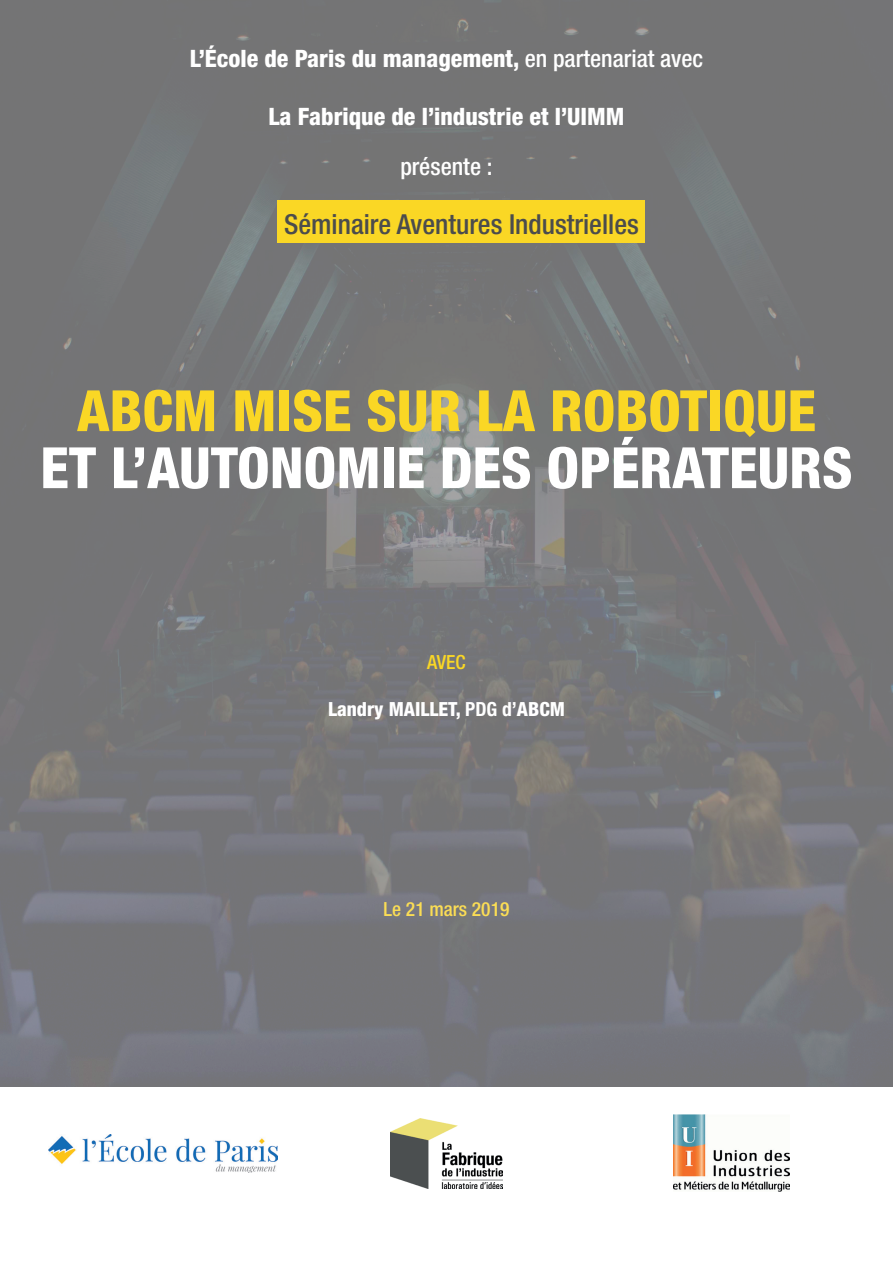
<style>
.page{position:relative;width:893px;height:1263px;background:#fff}
.page>*{position:absolute;margin:0;border:0;box-sizing:border-box;transform-origin:0 0}
.t1{font:800 condensed 57px "Helvetica Neue LT Std";color:#fff}
.t2{font:800 condensed 57px "Helvetica Neue LT Std";color:#fad725}
.t3{font:500 condensed 27.6px "Helvetica Neue LT Std";color:#4b4c4d}
.t4{font:800 condensed 24px "Helvetica Neue LT Std";color:#fff}
.t5{font:500 condensed 24px "Helvetica Neue LT Std";color:#fff}
.t6{font:800 condensed 19.5px "Helvetica Neue LT Std";color:#fff}
.t7{font:500 condensed 19.5px "Helvetica Neue LT Std";color:#fbdd55}
.t8{font:500 condensed 19.5px "Helvetica Neue LT Std";color:#fad725}
.s1{font-weight:500}
.s2{font-weight:700}
</style>
<div class="page">
<img style="left:49px;top:1134px;width:228px;height:38px">
<img style="left:390px;top:1118px;width:112px;height:71px">
<img style="left:673px;top:1115px;width:117px;height:77px">
<img style="left:0;top:0;width:893px;height:1086px">
<div style="left:278px;top:200px;width:367px;height:43px;background:#fad725"></div>
<p class="t4" style="left:190px;top:44px;width:515px">L’École de Paris du management, <span class="s1">en partenariat avec</span></p>
<p class="t4" style="left:268px;top:101px;width:358px">La Fabrique de l’industrie et l’UIMM</p>
<p class="t5" style="left:400px;top:152px;width:94px">présente :</p>
<p class="t3" style="left:284px;top:208px;width:356px">Séminaire Aventures Industrielles</p>
<h1 class="t2" style="left:77px;top:376px;width:741px">ABCM MISE SUR LA ROBOTIQUE</h1>
<h1 class="t1" style="left:40px;top:433px;width:814px">ET L’AUTONOMIE DES OPÉRATEURS</h1>
<p class="t8" style="left:427px;top:650px;width:40px">AVEC</p>
<p class="t6" style="left:328px;top:697px;width:238px">Landry MAILLET, <span class="s2">PDG d’</span>ABCM</p>
<p class="t7" style="left:384px;top:897px;width:127px">Le 21 mars 2019</p>
</div>
